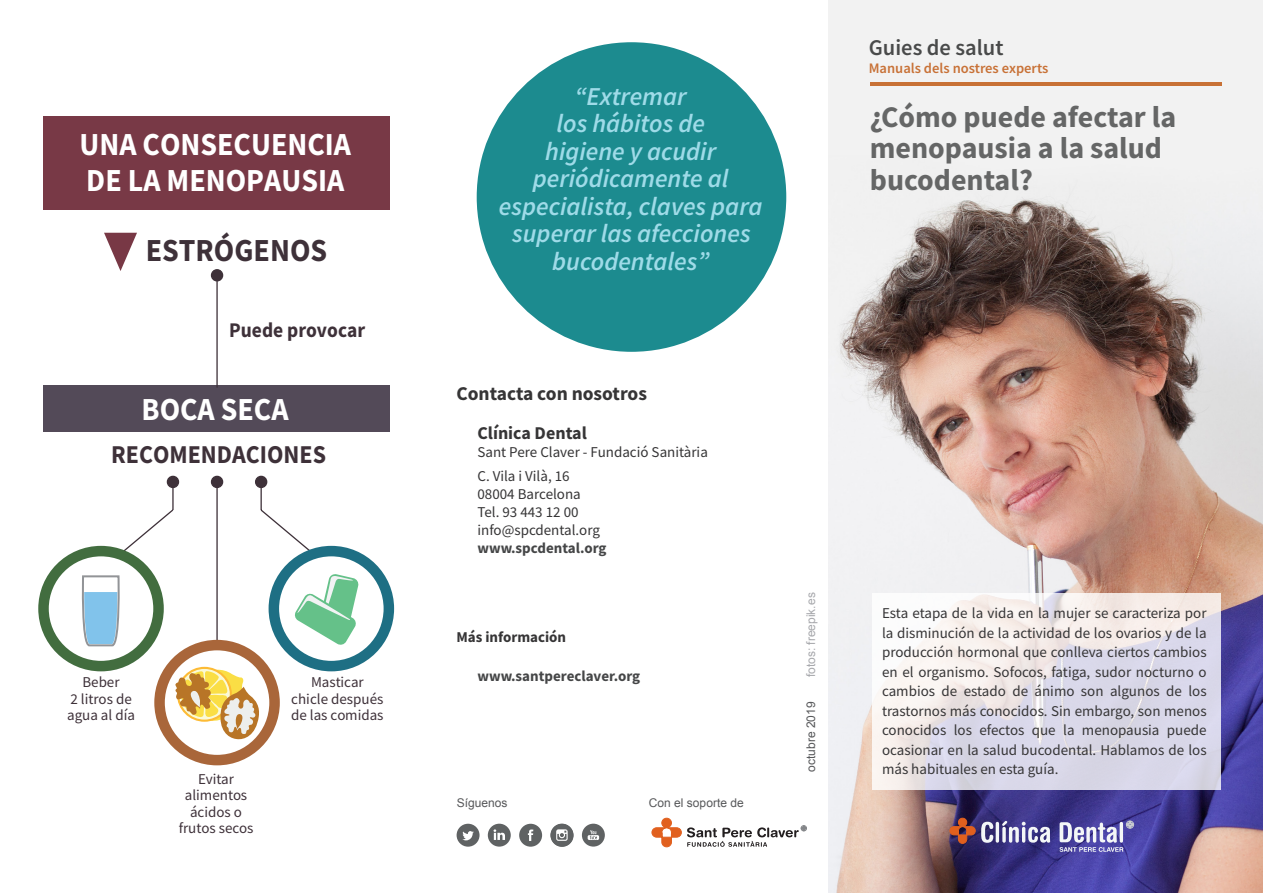
<style>
.page{position:relative;width:1263px;height:893px;background:#fff}
.page>*{position:absolute;margin:0;border:0;box-sizing:border-box;transform-origin:0 0}
.t1{font:700 32.1px/36px "Source Sans Pro";color:#fff;scale:.93 1}
.t2{font:700 32.1px "Source Sans Pro";color:#3e3139;scale:.93 1}
.t3{font:700 30px/31.5px "Source Sans Pro";color:#656666}
.t4{font:italic 600 25.8px/27.5px "Source Sans Pro";color:#9fdbe8;text-align:center}
.t5{font:700 25.65px "Source Sans Pro";color:#3e3139;scale:.93 1}
.t6{font:600 22.5px "Source Sans Pro";color:#494a4a}
.t7{font:700 20.85px "Source Sans Pro";color:#3e3139;scale:.93 1}
.t8{font:700 19.5px "Source Sans Pro";letter-spacing:-.005em;color:#363536}
.t9{font:700 18px "Source Sans Pro";color:#363536}
.t10{font:15px/19.5px "Source Sans Pro";color:#363536;text-align:justify}
.t11{font:15px/16.5px "Source Sans Pro";color:#3e3139;text-align:center}
.t12{font:700 15px "Source Sans Pro";color:#454647}
.t13{font:700 15px "Source Sans Pro";color:#363536}
.t14{font:600 14.55px "Source Sans Pro";color:#c87136}
.t15{font:12px "Arial";color:#57585a}
.t16{font:12px "Arial";color:#a8a9ad}
</style>
<div class="page">
<img style="left:828px;top:0;width:435px;height:893px">
<svg style="left:872px;top:593px;width:348px;height:197px;fill:#dedbea"></svg>
<hr style="left:870px;top:82px;width:351px;height:4px;background:#c87136">
<svg style="left:652px;top:827px;width:29px;height:20px"></svg>
<div style="left:662px;top:818px;width:9px;height:10px;background:#e1601e;border-radius:50%"></div>
<div style="left:662px;top:818px;width:9px;height:10px;border:1px solid #e1601e;border-radius:50%"></div>
<svg style="left:687px;top:825px;width:120px;height:22px"></svg>
<div style="left:1126px;top:821px;width:8px;height:7px;border:1px solid #c8cccf;border-radius:50%"></div>
<svg style="left:981px;top:822px;width:12px;height:21px"></svg>
<hr style="left:996px;top:822px;width:3px;height:21px;background:#f3f6f7;border-radius:2px">
<svg style="left:1002px;top:821px;width:48px;height:22px"></svg>
<svg style="left:950px;top:826px;width:25px;height:17px"></svg>
<div style="left:958px;top:818px;width:9px;height:8px;background:#e1601e;border-radius:50%"></div>
<div style="left:958px;top:818px;width:9px;height:8px;border:1px solid #e1601e;border-radius:50%"></div>
<svg style="left:1059px;top:821px;width:74px;height:31px"></svg>
<div style="left:457px;top:824px;width:22px;height:23px;background:#5f6263;border-radius:50%"></div>
<svg style="left:462px;top:831px;width:12px;height:9px"></svg>
<div style="left:519px;top:824px;width:23px;height:23px;background:#5f6263;border-radius:50%"></div>
<svg style="left:528px;top:829px;width:5px;height:12px"></svg>
<div style="left:582px;top:824px;width:23px;height:23px;background:#5f6263;border-radius:50%"></div>
<svg style="left:588px;top:830px;width:11px;height:10px"></svg>
<div style="left:551px;top:824px;width:22px;height:23px;background:#5f6263;border-radius:50%"></div>
<div style="left:488px;top:824px;width:23px;height:23px;background:#5f6263;border-radius:50%"></div>
<svg style="left:493px;top:829px;width:12px;height:11px"></svg>
<div style="left:550px;top:824px;width:23px;height:22px;background:#5f6263;border-radius:50%"></div>
<svg style="left:556px;top:829px;width:12px;height:12px"></svg>
<div style="left:477px;top:42px;width:309px;height:310px;background:#1c8b8f;border-radius:50%"></div>
<div style="left:44px;top:385px;width:346px;height:46px;background:#534a58"></div>
<div style="left:44px;top:116px;width:346px;height:93px;background:#783946"></div>
<svg style="left:118px;top:274px;width:198px;height:375px"></svg>
<div style="left:38px;top:546px;width:126px;height:125px;border:10px solid #426d3f;border-radius:50%"></div>
<div style="left:154px;top:640px;width:126px;height:125px;border:10px solid #a9663a;border-radius:50%"></div>
<div style="left:269px;top:546px;width:125px;height:125px;border:10px solid #1e6f84;border-radius:50%"></div>
<svg style="left:81px;top:574px;width:41px;height:73px"></svg>
<svg style="left:175px;top:668px;width:85px;height:72px"></svg>
<svg style="left:294px;top:573px;width:65px;height:73px"></svg>
<svg style="left:104px;top:233px;width:33px;height:38px"></svg>
<div style="left:211px;top:270px;width:12px;height:11px;background:#3e3139;border-radius:50%"></div>
<div style="left:211px;top:269px;width:12px;height:12px;border:1px solid #3e3139;border-radius:50%"></div>
<h1 class="t1" style="left:79px;top:126px;width:294px">UNA CONSECUENCIA<br>DE LA MENOPAUSIA</h1>
<h1 class="t2" style="left:146px;top:229px;width:197px">ESTRÓGENOS</h1>
<h3 class="t7" style="left:229px;top:315px;width:148px">Puede provocar</h3>
<h1 class="t1" style="left:142px;top:391px;width:160px">BOCA SECA</h1>
<h3 class="t5" style="left:111px;top:437px;width:232px">RECOMENDACIONES</h3>
<p class="t11" style="left:67px;top:674px;width:69px">Beber<br>2 litros de agua al día</p>
<p class="t11" style="left:291px;top:674px;width:94px">Masticar chicle después de las comidas</p>
<p class="t11" style="left:179px;top:770px;width:76px">Evitar alimentos ácidos o frutos secos</p>
<p class="t4" style="left:499px;top:82px;width:265px">“Extremar<br>los hábitos de<br>higiene y acudir periódicamente al especialista, claves para superar las afecciones bucodentales”</p>
<p class="t8" style="left:456px;top:381px;width:192px">Contacta con nosotros</p>
<p class="t9" style="left:477px;top:421px;width:111px">Clínica Dental</p>
<p class="t10" style="left:477px;top:443px;width:232px">Sant Pere Claver - Fundació Sanitària</p>
<p class="t10" style="left:477px;top:467px;width:94px">C. Vila i Vilà, 16</p>
<p class="t10" style="left:477px;top:485px;width:105px">08004 Barcelona</p>
<p class="t10" style="left:477px;top:503px;width:103px">Tel. 93 443 12 00</p>
<p class="t10" style="left:477px;top:521px;width:124px">info@spcdental.org</p>
<p class="t12" style="left:477px;top:538px;width:131px">www.spcdental.org</p>
<p class="t13" style="left:456px;top:627px;width:111px">Más información</p>
<p class="t12" style="left:477px;top:666px;width:164px">www.santpereclaver.org</p>
<p class="t15" style="left:457px;top:794px;width:52px">Síguenos</p>
<p class="t15" style="left:649px;top:794px;width:96px">Con el soporte de</p>
<p class="t16" style="left:803px;top:677px;width:86px;rotate:-90deg">fotos: freepik.es</p>
<p class="t15" style="left:803px;top:772px;width:72px;rotate:-90deg">octubre 2019</p>
<p class="t6" style="left:869px;top:32px;width:136px">Guies de salut</p>
<p class="t14" style="left:869px;top:58px;width:181px">Manuals dels nostres experts</p>
<p class="t3" style="left:870px;top:101px;width:308px">¿Cómo puede afectar la menopausia a la salud bucodental?</p>
<p class="t10" style="left:882px;top:603px;width:326px">Esta etapa de la vida en la mujer se caracteriza por la disminución de la actividad de los ovarios y de la producción hormonal que conlleva ciertos cambios en el organismo. Sofocos, fatiga, sudor nocturno o cambios de estado de ánimo son algunos de los trastornos más conocidos. Sin embargo, son menos conocidos los efectos que la menopausia puede ocasionar en la salud bucodental. Hablamos de los más habituales en esta guía.</p>
</div>
